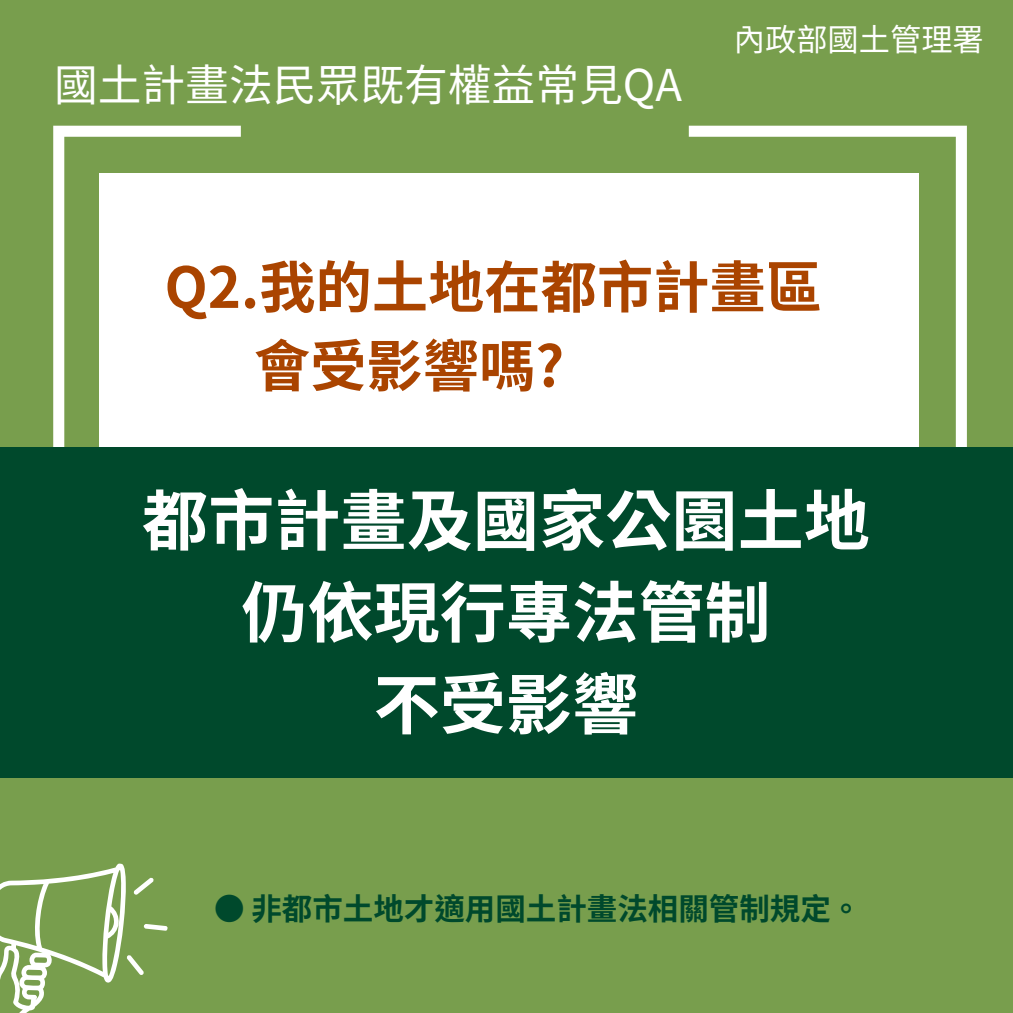
<style>
.page{position:relative;width:1013px;height:1013px;background:#fff}
.page>*{position:absolute;margin:0;border:0;box-sizing:border-box;transform-origin:0 0}
.t1{font:700 66.12px/91.9px "Noto Sans TC";color:#fff;text-align:center}
.t2{font:700 56.25px/78.8px "Noto Sans TC";color:#a40}
.t3{font:43.75px "Noto Sans TC";color:#fff}
.t4{font:31.25px "Noto Sans TC";color:#fff}
.t5{font:700 30.5px "Noto Sans TC";color:#00492c}
</style>
<div class="page">
<div style="left:0;top:0;width:1012px;height:1012px;background:#789e4d"></div>
<svg style="left:53px;top:126px;width:188px;height:321px"></svg>
<svg style="left:688px;top:126px;width:278px;height:321px"></svg>
<div style="left:99px;top:173px;width:820px;height:411px;background:#fff"></div>
<div style="left:0;top:447px;width:1012px;height:331px;background:#00492c"></div>
<svg style="left:0;top:863px;width:168px;height:149px"></svg>
<h3 class="t3" style="left:54px;top:50px;width:629px">國土計畫法民眾既有權益常見QA</h3>
<p class="t4" style="left:733px;top:15px;width:251px">內政部國土管理署</p>
<h2 class="t2" style="left:254px;top:244px;width:569px;text-indent:-89px">Q2.我的土地在都市計畫區會受影響嗎?</h2>
<h1 class="t1" style="left:142px;top:470px;width:729px">都市計畫及國家公園土地仍依現行專法管制<br>不受影響</h1>
<p class="t5" style="left:214px;top:885px;width:649px">● 非都市土地才適用國土計畫法相關管制規定。</p>
</div>
